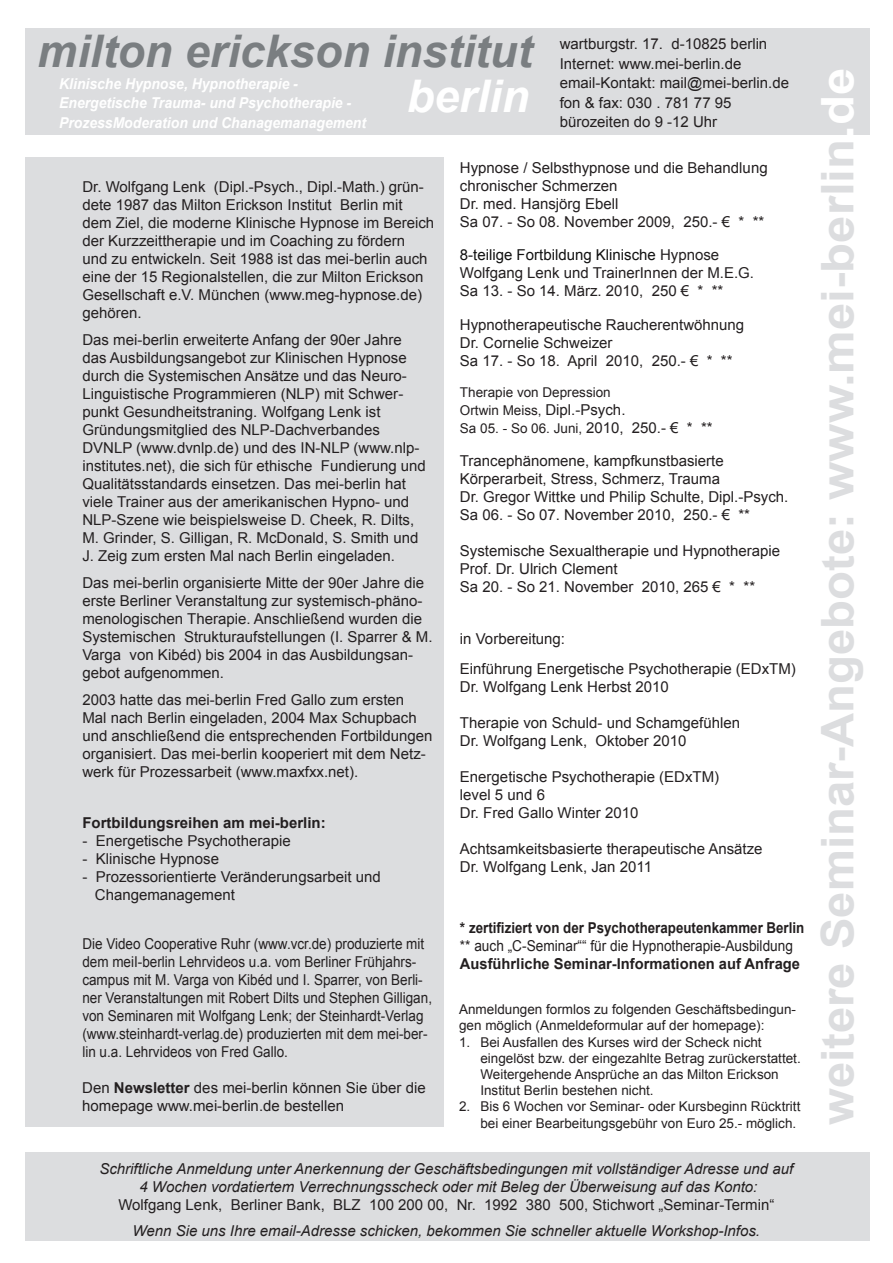
<style>
.page{position:relative;width:893px;height:1263px;background:#fff}
.page>*{position:absolute;margin:0;border:0;box-sizing:border-box;transform-origin:0 0}
.t1{font:700 45px "Arial";color:#dcdddf;scale:1.05 1}
.t2{font:italic 700 45px "Arial";color:#7a7e81}
.t3{font:italic 700 45px "Arial";color:#fff}
.t4{font:15px/18px "Arial";color:#231f20}
.t5{font:15px/18px "Arial";color:#231f20;scale:.9 1}
.t6{font:italic 15px/18px "Arial";color:#231f20;text-align:center}
.t7{font:italic 700 15px/19.5px "Arial";color:#fff;scale:.93 1}
.t8{font:700 15px "Arial";color:#231f20}
.t9{font:700 15px "Arial";color:#231f20;scale:.91 1}
.t10{font:15px "Arial";color:#231f20;scale:.91 1}
.t11{font:13.5px/16.2px "Arial";color:#231f20}
.s1{color:#111}
.s2{font-size:15px}
.s3{font-weight:700}
.s4{color:#fff}
</style>
<div class="page">
<div style="left:25px;top:28px;width:844px;height:106px;background:#dcdddf"></div>
<div style="left:26px;top:1152px;width:844px;height:89px;background:#dcdddf"></div>
<div style="left:26px;top:157px;width:418px;height:970px;background:#dcdddf"></div>
<h1 class="t2" style="left:37px;top:22px;width:497px">milton erickson institut</h1>
<h1 class="t3" style="left:407px;top:67px;width:124px">berlin</h1>
<p class="t7" style="left:59px;top:74px;width:332px">Klinische Hypnose, Hypnotherapie -<br>Energetische Trauma- und Psychotherapie -<br>ProzessModeration und Chanagemanagement</p>
<p class="t4" style="left:560px;top:34px;width:231px;line-height:19.5px">wartburgstr. 17. d-10825 berlin<br>Internet: www.mei-berlin.de email-Kontakt: mail@mei-berlin.de fon &amp; fax: 030 . 781 77 95 bürozeiten do 9 -12 Uhr</p>
<p class="t4" style="left:460px;top:158px;width:309px">Hypnose / Selbsthypnose und die Behandlung chronischer Schmerzen<br>Dr. med. Hansjörg Ebell<br>Sa 07. - So 08. November 2009, 250.- € * **</p>
<p class="t4" style="left:460px;top:245px;width:296px"><span class="s1">8-teilige Fortbildung Klinische</span> Hypnose<br>Wolfgang Lenk und TrainerInnen der M.E.G.<br>Sa 13. - So 14. März. 2010, 250 € * **</p>
<p class="t4" style="left:460px;top:316px;width:286px">Hypnotherapeutische Raucherentwöhnung<br>Dr. Cornelie Schweizer<br>Sa 17. - So 18. April 2010, 250.- € * **</p>
<p class="t11" style="left:460px;top:383px;width:254px;line-height:18px">Therapie von Depression<br>Ortwin Meiss, <span class="s2">Dipl.-Psych.<br></span>Sa 05. - So 06. Juni, <span class="s2">2010, 250.- € * **</span></p>
<p class="t4" style="left:460px;top:452px;width:330px">Trancephänomene, kampfkunstbasierte Körperarbeit, Stress, Schmerz, Trauma<br>Dr. Gregor Wittke und Philip Schulte, Dipl.-Psych.<br>Sa 06. - So 07. November 2010, 250.- € **</p>
<p class="t4" style="left:460px;top:542px;width:322px">Systemische Sexualtherapie und Hypnotherapie<br>Prof. Dr. Ulrich Clement<br>Sa 20. - So 21. November 2010, 265 € * **</p>
<p class="t4" style="left:460px;top:624px;width:337px;line-height:30px">in Vorbereitung:<br>Einführung Energetische Psychotherapie (EDxTM)</p>
<p class="t4" style="left:460px;top:678px;width:210px">Dr. Wolfgang Lenk Herbst 2010</p>
<p class="t4" style="left:460px;top:714px;width:282px">Therapie von Schuld- und Schamgefühlen<br>Dr. Wolfgang Lenk, Oktober 2010</p>
<p class="t4" style="left:460px;top:768px;width:261px">Energetische Psychotherapie (EDxTM) level 5 und 6<br>Dr. Fred Gallo Winter 2010</p>
<p class="t4" style="left:460px;top:840px;width:304px">Achtsamkeitsbasierte therapeutische Ansätze<br>Dr. Wolfgang Lenk, Jan 2011</p>
<p class="t4" style="left:82px;top:178px;width:353px">Dr. Wolfgang Lenk (Dipl.-Psych., Dipl.-Math.) grün&shy;dete 1987 das Milton Erickson Institut Berlin mit dem Ziel, die moderne Klinische Hypnose im Bereich der Kurzzeittherapie und im Coaching zu fördern<br>und zu entwickeln. Seit 1988 ist das mei-berlin auch eine der 15 Regionalstellen, die zur Milton Erickson Gesellschaft e.V. München (www.meg-hypnose.de) gehören.</p>
<p class="t4" style="left:82px;top:331px;width:345px">Das mei-berlin erweiterte Anfang der 90er Jahre das Ausbildungsangebot zur Klinischen Hypnose durch die Systemischen Ansätze und das Neuro-Linguistische Programmieren (NLP) mit Schwer&shy;punkt Gesundheitstraning. Wolfgang Lenk ist Gründungsmitglied des NLP-Dachverbandes DVNLP (www.dvnlp.de) und des IN-NLP (www.nlp&shy;institutes.net), die sich für ethische Fundierung und Qualitätsstandards einsetzen. Das mei-berlin hat viele Trainer aus der amerikanischen Hypno- und NLP-Szene wie beispielsweise D. Cheek, R. Dilts, M. Grinder, S. Gilligan, R. McDonald, S. Smith und J. Zeig zum ersten Mal nach Berlin eingeladen.</p>
<p class="t4" style="left:82px;top:574px;width:352px">Das mei-berlin organisierte Mitte der 90er Jahre die erste Berliner Veranstaltung zur systemisch-phäno&shy;menologischen Therapie. Anschließend wurden die Systemischen Strukturaufstellungen (I. Sparrer &amp; M.<br>Varga von Kibéd) bis 2004 in das Ausbildungsan&shy;gebot aufgenommen.</p>
<p class="t4" style="left:82px;top:691px;width:352px">2003 hatte das mei-berlin Fred Gallo zum ersten<br>Mal nach Berlin eingeladen, 2004 Max Schupbach und anschließend die entsprechenden Fortbildungen organisiert. Das mei-berlin kooperiert mit dem Netz&shy;werk für Prozessarbeit (www.maxfxx.net).</p>
<p class="t8" style="left:82px;top:813px;width:245px">Fortbildungsreihen am mei-berlin:</p>
<p class="t4" style="left:82px;top:832px;width:210px">- Energetische Psychotherapie</p>
<p class="t4" style="left:82px;top:850px;width:138px">- Klinische Hypnose</p>
<p class="t4" style="left:95px;top:868px;width:287px;text-indent:-13px">- Prozessorientierte Veränderungsarbeit und<br>Changemanagement</p>
<p class="t5" style="left:82px;top:934px;width:390px">Die Video Cooperative Ruhr (www.vcr.de) produzierte mit dem meiI-berlin Lehrvideos u.a. vom Berliner Frühjahrs&shy;campus mit M. Varga von Kibéd und I. Sparrer, von Berli&shy;ner Veranstaltungen mit Robert Dilts und Stephen Gilligan, von Seminaren mit Wolfgang Lenk; der Steinhardt-Verlag (www.steinhardt-verlag.de) produzierten mit dem mei-ber&shy;lin u.a. Lehrvideos von Fred Gallo.</p>
<p class="t9" style="left:460px;top:918px;width:380px">* zertifiziert von der Psychotherapeutenkammer Berlin</p>
<p class="t10" style="left:460px;top:936px;width:367px">** auch „C-Seminar““ für die Hypnotherapie-Ausbildung</p>
<p class="t8" style="left:460px;top:954px;width:342px">Ausführliche Seminar-Informationen auf Anfrage</p>
<p class="t11" style="left:459px;top:1001px;width:338px">Anmeldungen formlos zu folgenden Geschäftsbedingun&shy;gen möglich (Anmeldeformular auf der homepage):</p>
<p class="t11" style="left:480px;top:1034px;width:322px;text-indent:-21px">1. Bei Ausfallen des Kurses wird der Scheck nicht eingelöst bzw. der eingezahlte Betrag zurückerstattet.<br>Weitergehende Ansprüche an das Milton Erickson Institut Berlin bestehen nicht.</p>
<p class="t11" style="left:480px;top:1099px;width:322px;text-indent:-21px">2. Bis 6 Wochen vor Seminar- oder Kursbeginn Rücktritt bei einer Bearbeitungsgebühr von Euro 25.- möglich.</p>
<p class="t6" style="left:99px;top:1160px;width:695px">Schriftliche Anmeldung unter Anerkennung der Geschäftsbedingungen mit vollständiger Adresse und auf<br>4 Wochen vordatiertem Verrechnungsscheck oder mit Beleg der Überweisung auf das Konto:</p>
<p class="t4" style="left:118px;top:1196px;width:657px">Wolfgang Lenk, Berliner Bank, BLZ 100 200 00, Nr. 1992 380 500, Stichwort „Seminar-Termin“</p>
<p class="t6" style="left:133px;top:1222px;width:629px">Wenn Sie uns Ihre email-Adresse schicken, bekommen Sie schneller aktuelle Workshop-Infos.</p>
<p class="t4" style="left:82px;top:1078px;width:345px">Den <span class="s3">Newsletter</span> des mei-berlin können Sie über die homepage www.mei-berlin.de bestellen</p>
<h1 class="t1" style="left:808px;top:1125px;width:1008px;rotate:-90deg">weitere Seminar-Angebote: www.mei-berlin<span class="s4">.de</span></h1>
</div>
